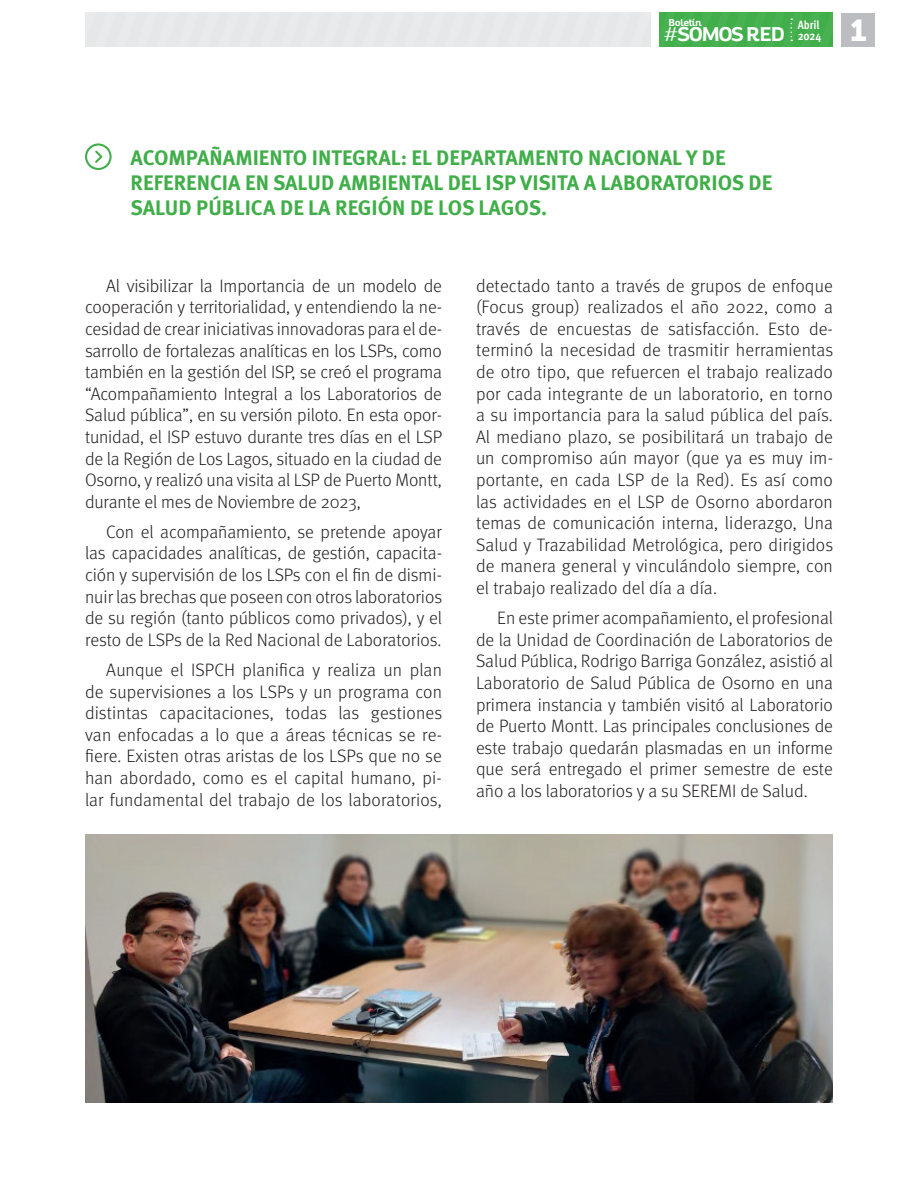
<style>
.page{position:relative;width:918px;height:1188px;background:#fff}
.page>*{position:absolute;margin:0;border:0;box-sizing:border-box;transform-origin:0 0}
.t1{font:30px "Museo Sans 900";color:#fff}
.t2{font:700 21px/25.2px "Meta Pro";color:#40ae49}
.t3{font:700 19.2px "Altair";letter-spacing:-.04em;color:#fff}
.t4{font:300 18px/21.6px "Meta Pro";color:#231f20;text-align:justify}
.t5{font:700 condensed 12px/10.5px "Meta Pro";color:#fff}
.t6{font:700 9.6px "Altair";color:#fff}
.s1{font-weight:300}
</style>
<div class="page">
<div style="left:659px;top:13px;width:174px;height:34px;background:#42af4b"></div>
<div style="left:85px;top:13px;width:566px;height:34px;background:#e6e7e9"></div>
<div style="left:841px;top:13px;width:34px;height:34px;background:#bcbdc0"></div>
<svg style="left:85px;top:143px;width:27px;height:27px"></svg>
<img style="left:85px;top:835px;width:748px;height:268px">
<p class="t6" style="left:669px;top:16px;width:34px">Boletín</p>
<p class="t3" style="left:663px;top:22px;width:123px"><span class="s1">#</span>SOMOS RED</p>
<h1 class="t1" style="left:850px;top:13px;width:18px">1</h1>
<p class="t5" style="left:798px;top:19px;width:25px">Abril<br>2024</p>
<p class="t2" style="left:131px;top:143px;width:643px">ACOMPAÑAMIENTO INTEGRAL: EL DEPARTAMENTO NACIONAL Y DE<br>REFERENCIA EN SALUD AMBIENTAL DEL ISP VISITA A LABORATORIOS DE<br>SALUD PÚBLICA DE LA REGIÓN DE LOS LAGOS.</p>
<p class="t4" style="left:85px;top:274px;width:359px;text-indent:21px">Al visibilizar la Importancia de un modelo de cooperación y territorialidad, y entendiendo la ne&shy;cesidad de crear iniciativas innovadoras para el de&shy;sarrollo de fortalezas analíticas en los LSPs, como también en la gestión del ISP, se creó el programa “Acompañamiento Integral a los Laboratorios de Salud pública”, en su versión piloto. En esta opor&shy;tunidad, el ISP estuvo durante tres días en el LSP de la Región de Los Lagos, situado en la ciudad de Osorno, y realizó una visita al LSP de Puerto Montt, durante el mes de Noviembre de 2023,</p>
<p class="t4" style="left:85px;top:520px;width:359px;text-indent:21px">Con el acompañamiento, se pretende apoyar las capacidades analíticas, de gestión, capacita&shy;ción y supervisión de los LSPs con el fin de dismi&shy;nuir las brechas que poseen con otros laboratorios de su región (tanto públicos como privados), y el resto de LSPs de la Red Nacional de Laboratorios.</p>
<p class="t4" style="left:85px;top:658px;width:359px;text-indent:21px">Aunque el ISPCH planifica y realiza un plan de supervisiones a los LSPs y un programa con distintas capacitaciones, todas las gestiones van enfocadas a lo que a áreas técnicas se re&shy;fiere. Existen otras aristas de los LSPs que no se han abordado, como es el capital humano, pi&shy;lar fundamental del trabajo de los laboratorios,</p>
<p class="t4" style="left:476px;top:274px;width:359px">detectado tanto a través de grupos de enfoque (Focus group) realizados el año 2022, como a través de encuestas de satisfacción. Esto de&shy;terminó la necesidad de trasmitir herramientas de otro tipo, que refuercen el trabajo realizado por cada integrante de un laboratorio, en torno a su importancia para la salud pública del país.<br>Al mediano plazo, se posibilitará un trabajo de un compromiso aún mayor (que ya es muy im&shy;portante, en cada LSP de la Red). Es así como las actividades en el LSP de Osorno abordaron temas de comunicación interna, liderazgo, Una Salud y Trazabilidad Metrológica, pero dirigidos de manera general y vinculándolo siempre, con el trabajo realizado del día a día.</p>
<p class="t4" style="left:476px;top:606px;width:359px;text-indent:21px">En este primer acompañamiento, el profesional de la Unidad de Coordinación de Laboratorios de Salud Pública, Rodrigo Barriga González, asistió al Laboratorio de Salud Pública de Osorno en una primera instancia y también visitó al Laboratorio de Puerto Montt. Las principales conclusiones de este trabajo quedarán plasmadas en un informe que será entregado el primer semestre de este año a los laboratorios y a su SEREMI de Salud.</p>
</div>
